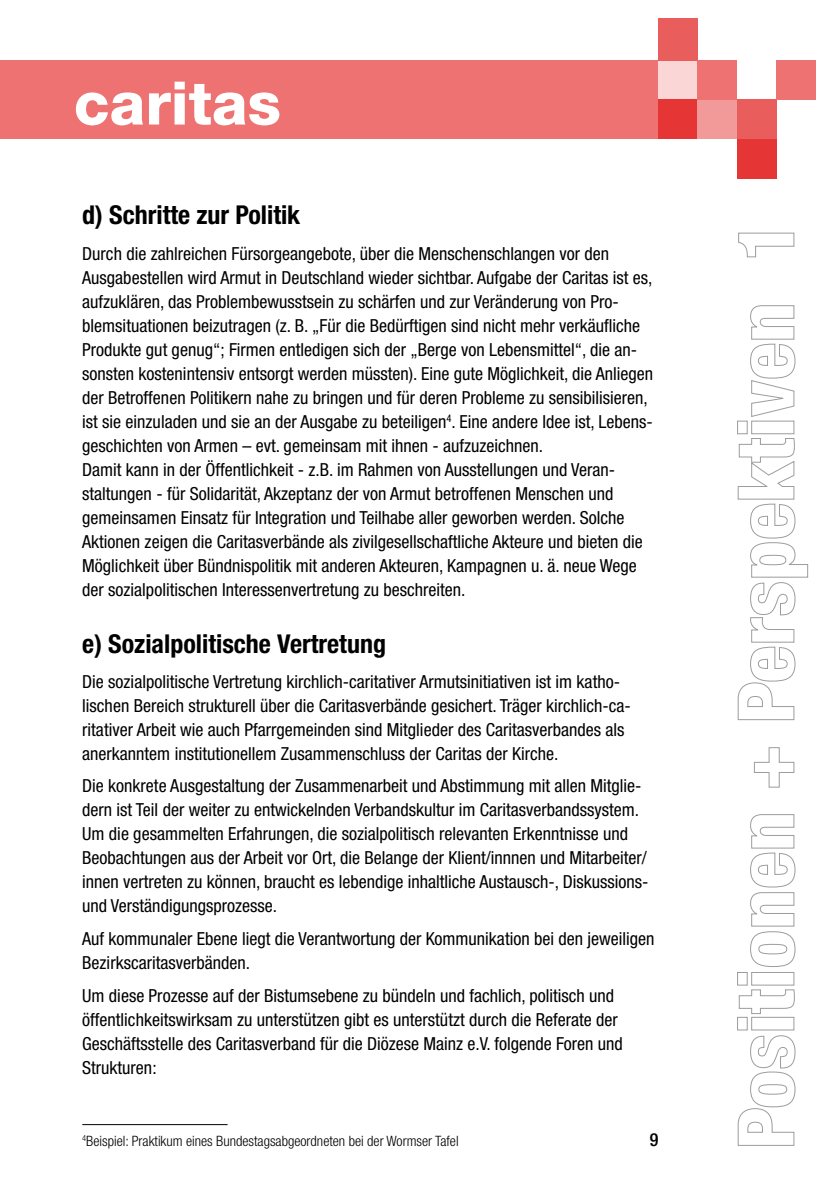
<style>
.page{position:relative;width:840px;height:1191px;background:#fff}
.page>*{position:absolute;margin:0;border:0;box-sizing:border-box;transform-origin:0 0}
.t1{font:800 60px "Helvetica Neue";color:#fff}
.t2{font:700 condensed 26px "Helvetica Neue";color:#000}
.t3{font:condensed 18px/24px "Helvetica Neue";color:#000}
.t4{font:500 condensed 18px "Helvetica Neue";color:#000}
.t5{font:300 condensed 14.2px "Helvetica Neue";color:#000}
</style>
<div class="page">
<div style="left:0;top:60px;width:658px;height:79px;background:#ed7271"></div>
<div style="left:658px;top:60px;width:39px;height:40px;background:#fad7d6"></div>
<div style="left:658px;top:100px;width:39px;height:39px;background:#e53534"></div>
<div style="left:697px;top:100px;width:39px;height:39px;background:#f29a99"></div>
<div style="left:658px;top:18px;width:39px;height:42px;background:#ea5d5d"></div>
<div style="left:697px;top:60px;width:39px;height:40px;background:#ed7271"></div>
<div style="left:736px;top:100px;width:40px;height:39px;background:#ea5d5d"></div>
<div style="left:736px;top:139px;width:40px;height:39px;background:#e53534"></div>
<div style="left:776px;top:60px;width:39px;height:40px;background:#ed7271"></div>
<svg style="left:737px;top:814px;width:58px;height:332px"></svg>
<svg style="left:754px;top:747px;width:40px;height:41px"></svg>
<svg style="left:737px;top:305px;width:71px;height:415px"></svg>
<svg style="left:738px;top:232px;width:56px;height:26px"></svg>
<hr style="left:82px;top:1124px;width:145px;height:1px;background:#000">
<h1 class="t1" style="left:74px;top:67px;width:208px">caritas</h1>
<h2 class="t2" style="left:82px;top:199px;width:219px">d) Schritte zur Politik</h2>
<p class="t3" style="left:82px;top:241px;width:572px">Durch die zahlreichen Fürsorgeangebote, über die Menschenschlangen vor den Ausgabestellen wird Armut in Deutschland wieder sichtbar. Aufgabe der Caritas ist es, aufzuklären, das Problembewusstsein zu schärfen und zur Veränderung von Pro&shy;blemsituationen beizutragen (z. B. „Für die Bedürftigen sind nicht mehr verkäufliche Produkte gut genug“; Firmen entledigen sich der „Berge von Lebensmittel“, die an&shy;sonsten kostenintensiv entsorgt werden müssten). Eine gute Möglichkeit, die Anliegen der Betroffenen Politikern nahe zu bringen und für deren Probleme zu sensibilisieren, ist sie einzuladen und sie an der Ausgabe zu beteiligen<sup>4</sup>. Eine andere Idee ist, Lebens&shy;geschichten von Armen – evt. gemeinsam mit ihnen - aufzuzeichnen.<br>Damit kann in der Öffentlichkeit - z.B. im Rahmen von Ausstellungen und Veran&shy;staltungen - für Solidarität, Akzeptanz der von Armut betroffenen Menschen und gemeinsamen Einsatz für Integration und Teilhabe aller geworben werden. Solche Aktionen zeigen die Caritasverbände als zivilgesellschaftliche Akteure und bieten die Möglichkeit über Bündnispolitik mit anderen Akteuren, Kampagnen u. ä. neue Wege der sozialpolitischen Interessenvertretung zu beschreiten.</p>
<h2 class="t2" style="left:82px;top:627px;width:305px">e) Sozialpolitische Vertretung</h2>
<p class="t3" style="left:82px;top:669px;width:550px">Die sozialpolitische Vertretung kirchlich-caritativer Armutsinitiativen ist im katho&shy;lischen Bereich strukturell über die Caritasverbände gesichert. Träger kirchlich-ca&shy;ritativer Arbeit wie auch Pfarrgemeinden sind Mitglieder des Caritasverbandes als anerkanntem institutionellem Zusammenschluss der Caritas der Kirche.</p>
<p class="t3" style="left:82px;top:774px;width:567px">Die konkrete Ausgestaltung der Zusammenarbeit und Abstimmung mit allen Mitglie&shy;dern ist Teil der weiter zu entwickelnden Verbandskultur im Caritasverbandssystem.<br>Um die gesammelten Erfahrungen, die sozialpolitisch relevanten Erkenntnisse und Beobachtungen aus der Arbeit vor Ort, die Belange der Klient/innnen und Mitarbeiter/ innen vertreten zu können, braucht es lebendige inhaltliche Austausch-, Diskussions&shy;und Verständigungsprozesse.</p>
<p class="t3" style="left:82px;top:926px;width:573px">Auf kommunaler Ebene liegt die Verantwortung der Kommunikation bei den jeweiligen<br>Bezirkscaritasverbänden.</p>
<p class="t3" style="left:82px;top:983px;width:541px">Um diese Prozesse auf der Bistumsebene zu bündeln und fachlich, politisch und öffentlichkeitswirksam zu unterstützen gibt es unterstützt durch die Referate der Geschäftsstelle des Caritasverband für die Diözese Mainz e.V. folgende Foren und Strukturen:</p>
<p class="t5" style="left:82px;top:1133px;width:377px"><sup>4</sup>Beispiel: Praktikum eines Bundestagsabgeordneten bei der Wormser Tafel</p>
<p class="t4" style="left:649px;top:1128px;width:10px">9</p>
</div>
